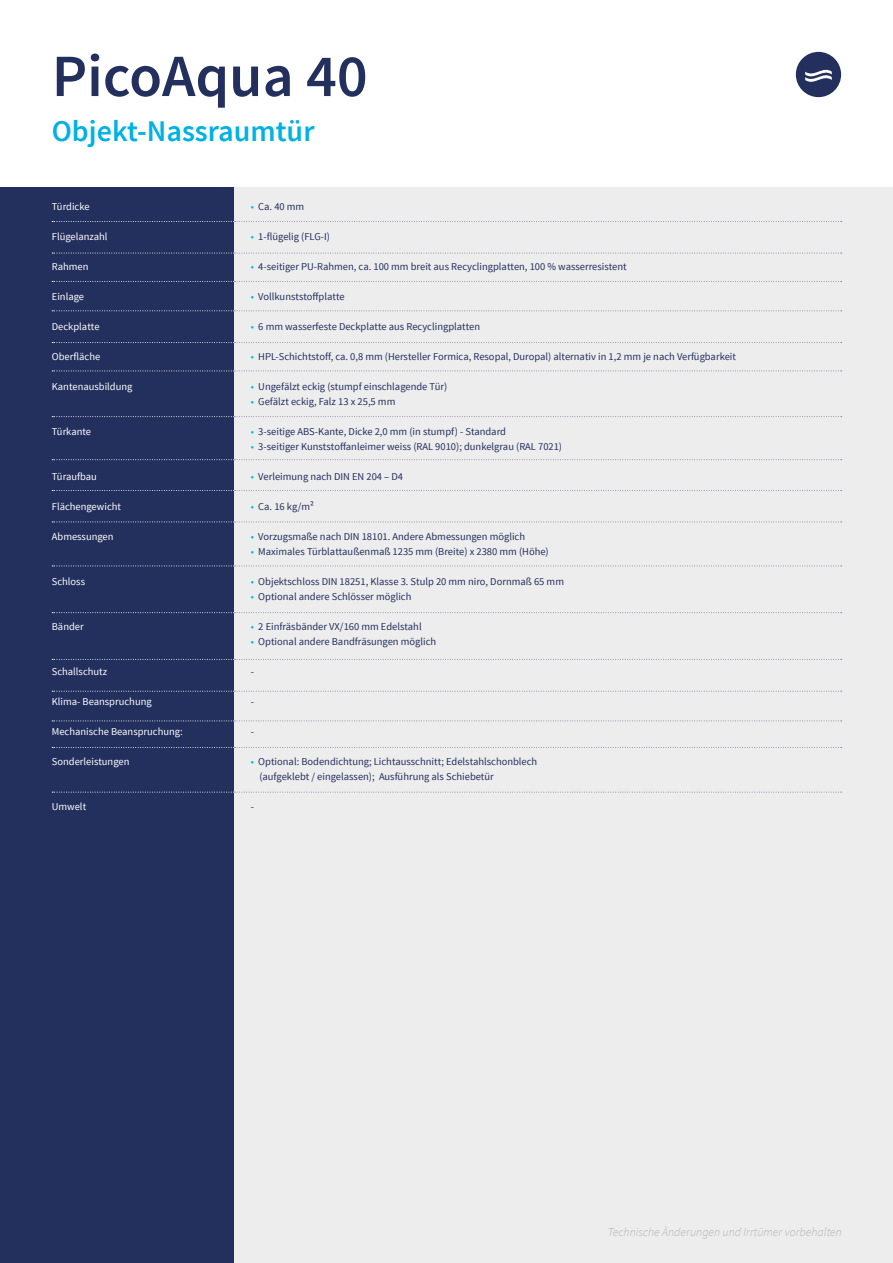
<style>
.page{position:relative;width:893px;height:1263px;background:#fff}
.page>*{position:absolute;margin:0;border:0;box-sizing:border-box;transform-origin:0 0}
.t1{font:600 60px "Source Sans Pro";color:#232f5d}
.t2{font:600 30px "Source Sans Pro";color:#00b2e3}
.t3{font:italic 300 12px "Source Sans Pro";color:#b3b2b2}
.t4{font:10.5px/15px "Source Sans Pro";color:#232f5d}
.t5{font:10.5px "Source Sans Pro";color:#fff}
.s1{color:#00b2e3}
</style>
<div class="page">
<div style="left:234px;top:187px;width:659px;height:1076px;background:#ededed"></div>
<div style="left:0;top:187px;width:234px;height:1076px;background:#232f5d"></div>
<svg style="left:52px;top:221px;width:790px;height:1px"></svg>
<svg style="left:52px;top:253px;width:790px;height:1px"></svg>
<svg style="left:52px;top:281px;width:790px;height:1px"></svg>
<svg style="left:52px;top:342px;width:790px;height:1px"></svg>
<svg style="left:52px;top:310px;width:790px;height:1px"></svg>
<svg style="left:52px;top:371px;width:790px;height:1px"></svg>
<svg style="left:52px;top:459px;width:790px;height:1px"></svg>
<svg style="left:52px;top:521px;width:790px;height:1px"></svg>
<svg style="left:52px;top:566px;width:790px;height:1px"></svg>
<svg style="left:52px;top:612px;width:790px;height:1px"></svg>
<svg style="left:52px;top:659px;width:790px;height:1px"></svg>
<svg style="left:52px;top:691px;width:790px;height:1px"></svg>
<svg style="left:52px;top:720px;width:790px;height:1px"></svg>
<svg style="left:52px;top:747px;width:790px;height:1px"></svg>
<svg style="left:52px;top:490px;width:790px;height:1px"></svg>
<svg style="left:52px;top:416px;width:790px;height:1px"></svg>
<div style="left:796px;top:52px;width:45px;height:45px;background:#232f5d;border-radius:50%"></div>
<svg style="left:805px;top:69px;width:27px;height:13px"></svg>
<svg style="left:52px;top:792px;width:790px;height:1px"></svg>
<h1 class="t1" style="left:52px;top:38px;width:317px">PicoAqua 40</h1>
<h2 class="t2" style="left:52px;top:112px;width:264px">Objekt-Nassraumtür</h2>
<p class="t5" style="left:52px;top:200px;width:39px">Türdicke</p>
<p class="t5" style="left:52px;top:230px;width:57px">Flügelanzahl</p>
<p class="t5" style="left:52px;top:260px;width:38px">Rahmen</p>
<p class="t5" style="left:52px;top:290px;width:34px">Einlage</p>
<p class="t5" style="left:52px;top:320px;width:49px">Deckplatte</p>
<p class="t5" style="left:52px;top:350px;width:50px">Oberfläche</p>
<p class="t5" style="left:52px;top:380px;width:82px">Kantenausbildung</p>
<p class="t5" style="left:52px;top:425px;width:41px">Türkante</p>
<p class="t5" style="left:52px;top:470px;width:47px">Türaufbau</p>
<p class="t5" style="left:52px;top:500px;width:71px">Flächengewicht</p>
<p class="t5" style="left:52px;top:530px;width:63px">Abmessungen</p>
<p class="t5" style="left:52px;top:575px;width:35px">Schloss</p>
<p class="t5" style="left:52px;top:620px;width:33px">Bänder</p>
<p class="t5" style="left:52px;top:665px;width:57px">Schallschutz</p>
<p class="t5" style="left:52px;top:695px;width:101px">Klima- Beanspruchung</p>
<p class="t5" style="left:52px;top:725px;width:132px">Mechanische Beanspruchung:</p>
<p class="t5" style="left:52px;top:755px;width:79px">Sonderleistungen</p>
<p class="t5" style="left:52px;top:800px;width:36px">Umwelt</p>
<p class="t4" style="left:251px;top:199px;width:55px"><span class="s1">•</span> Ca. 40 mm</p>
<p class="t4" style="left:251px;top:229px;width:81px"><span class="s1">•</span> 1-flügelig (FLG-I)</p>
<p class="t4" style="left:251px;top:259px;width:377px"><span class="s1">•</span> 4-seitiger PU-Rahmen, ca. 100 mm breit aus Recyclingplatten, 100 % wasserresistent</p>
<p class="t4" style="left:251px;top:289px;width:95px"><span class="s1">•</span> Vollkunststoffplatte</p>
<p class="t4" style="left:251px;top:319px;width:231px"><span class="s1">•</span> 6 mm wasserfeste Deckplatte aus Recyclingplatten</p>
<p class="t4" style="left:251px;top:349px;width:487px"><span class="s1">•</span> HPL-Schichtstoff, ca. 0,8 mm (Hersteller Formica, Resopal, Duropal) alternativ in 1,2 mm je nach Verfügbarkeit</p>
<p class="t4" style="left:251px;top:379px;width:198px"><span class="s1">•</span> Ungefälzt eckig (stumpf einschlagende Tür)</p>
<p class="t4" style="left:251px;top:394px;width:146px"><span class="s1">•</span> Gefälzt eckig, Falz 13 x 25,5 mm</p>
<p class="t4" style="left:251px;top:424px;width:257px"><span class="s1">•</span> 3-seitige ABS-Kante, Dicke 2,0 mm (in stumpf) - Standard</p>
<p class="t4" style="left:251px;top:439px;width:313px"><span class="s1">•</span> 3-seitiger Kunststoffanleimer weiss (RAL 9010); dunkelgrau (RAL 7021)</p>
<p class="t4" style="left:251px;top:469px;width:154px"><span class="s1">•</span> Verleimung nach DIN EN 204 – D4</p>
<p class="t4" style="left:251px;top:499px;width:65px"><span class="s1">•</span> Ca. 16 kg/m²</p>
<p class="t4" style="left:251px;top:529px;width:276px"><span class="s1">•</span> Vorzugsmaße nach DIN 18101. Andere Abmessungen möglich</p>
<p class="t4" style="left:251px;top:544px;width:299px"><span class="s1">•</span> Maximales Türblattaußenmaß 1235 mm (Breite) x 2380 mm (Höhe)</p>
<p class="t4" style="left:251px;top:574px;width:315px"><span class="s1">•</span> Objektschloss DIN 18251, Klasse 3. Stulp 20 mm niro, Dornmaß 65 mm</p>
<p class="t4" style="left:251px;top:589px;width:162px"><span class="s1">•</span> Optional andere Schlösser möglich</p>
<p class="t4" style="left:251px;top:619px;width:172px"><span class="s1">•</span> 2 Einfräsbänder VX/160 mm Edelstahl</p>
<p class="t4" style="left:251px;top:634px;width:187px"><span class="s1">•</span> Optional andere Bandfräsungen möglich</p>
<p class="t4" style="left:251px;top:664px;width:5px">-</p>
<p class="t4" style="left:251px;top:694px;width:5px">-</p>
<p class="t4" style="left:251px;top:724px;width:5px">-</p>
<p class="t4" style="left:259px;top:754px;width:279px;text-indent:-8px"><span class="s1">•</span> Optional: Bodendichtung; Lichtausschnitt; Edelstahlschonblech (aufgeklebt / eingelassen); Ausführung als Schiebetür</p>
<p class="t4" style="left:251px;top:799px;width:5px">-</p>
<p class="t3" style="left:608px;top:1224px;width:236px">Technische Änderungen und Irrtümer vorbehalten</p>
</div>
